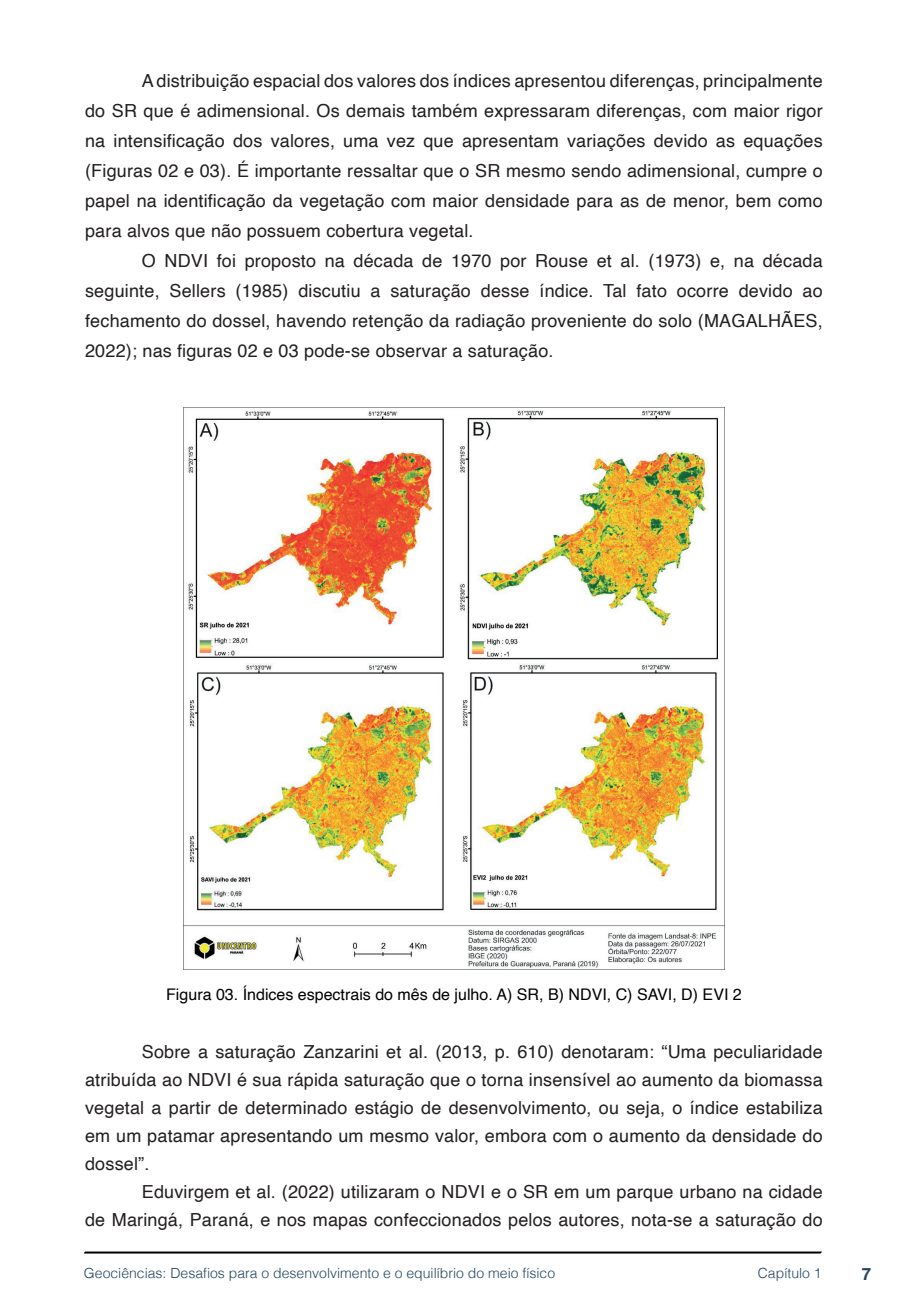
<style>
.page{position:relative;width:908px;height:1304px;background:#fff}
.page>*{position:absolute;margin:0;border:0;box-sizing:border-box;transform-origin:0 0}
.txt{font:18px/30px "Helvetica";letter-spacing:.01em;color:#231f20;text-align:justify}
.t1{font:700 16.8px "Helvetica";color:#23445f}
.imagens_graf_tab{font:16px "Helvetica";color:#000}
.t2{font:300 14px "Helvetica";color:#23445f}
</style>
<div class="page">
<svg style="left:84px;top:1251px;width:737px;height:3px;background:#515151"></svg>
<img style="left:184px;top:407px;width:540px;height:563px">
<p class="txt" style="left:85px;top:66px;width:738px;text-indent:57px">A distribuição espacial dos valores dos índices apresentou diferenças, principalmente do SR que é adimensional. Os demais também expressaram diferenças, com maior rigor na intensificação dos valores, uma vez que apresentam variações devido as equações (Figuras 02 e 03). É importante ressaltar que o SR mesmo sendo adimensional, cumpre o papel na identificação da vegetação com maior densidade para as de menor, bem como para alvos que não possuem cobertura vegetal.</p>
<p class="txt" style="left:85px;top:246px;width:739px;text-indent:57px">O NDVI foi proposto na década de 1970 por Rouse et al. (1973) e, na década seguinte, Sellers (1985) discutiu a saturação desse índice. Tal fato ocorre devido ao fechamento do dossel, havendo retenção da radiação proveniente do solo (MAGALHÃES, 2022); nas figuras 02 e 03 pode-se observar a saturação.</p>
<p class="imagens_graf_tab" style="left:166px;top:982px;width:577px">Figura 03. Índices espectrais do mês de julho. A) SR, B) NDVI, C) SAVI, D) EVI 2</p>
<p class="txt" style="left:85px;top:1039px;width:738px;line-height:28px;text-indent:57px">Sobre a saturação Zanzarini et al. (2013, p. 610) denotaram: “Uma peculiaridade atribuída ao NDVI é sua rápida saturação que o torna insensível ao aumento da biomassa vegetal a partir de determinado estágio de desenvolvimento, ou seja, o índice estabiliza em um patamar apresentando um mesmo valor, embora com o aumento da densidade do dossel”.</p>
<p class="txt" style="left:85px;top:1179px;width:738px;line-height:28px;text-align:right">Eduvirgem et al. (2022) utilizaram o NDVI e o SR em um parque urbano na cidade<br>de Maringá, Paraná, e nos mapas confeccionados pelos autores, nota-se a saturação do</p>
<p class="t2" style="left:84px;top:1261px;width:472px">Geociências: Desafios para o desenvolvimento e o equilíbrio do meio físico</p>
<p class="t2" style="left:757px;top:1261px;width:65px">Capítulo 1</p>
<p class="t1" style="left:861px;top:1264px;width:11px">7</p>
</div>
